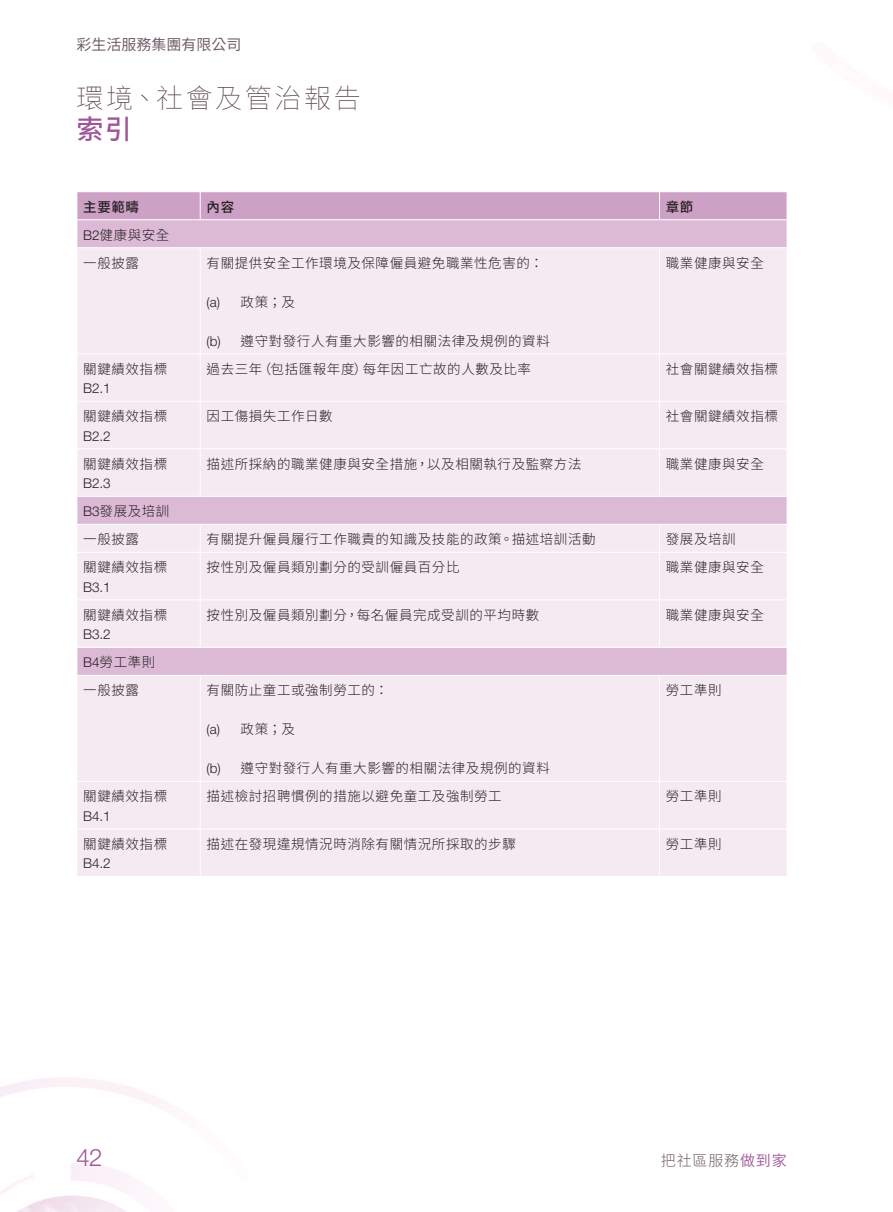
<style>
.page{position:relative;width:893px;height:1212px;background:#fff}
.page>*{position:absolute;margin:0;border:0;box-sizing:border-box;transform-origin:0 0}
.t1{font:200 27px "Source Han Sans TC";letter-spacing:.1em;color:#5d4a55}
.t2{font:500 27px "Source Han Sans TC";color:#a05598}
.t3{font:300 24px "Helvetica Neue LT Std";color:#a05598}
.t4{font:15px "Source Han Sans TC";color:#735e6b}
.t5{font:300 15px "Source Han Sans TC";letter-spacing:.055em;color:#735e6b}
.Body_Text{font:300 13.5px/19.5px "Source Han Sans TC";letter-spacing:.045em;color:#231f20}
.Body_Text-2{font:500 13.5px "Source Han Sans TC";letter-spacing:.045em;color:#231f20}
.s1{font-family:"Helvetica Neue LT Std"}
.s2{font-weight:400;color:#a05598}
</style>
<div class="page">
<svg style="left:78px;top:248px;width:709px;height:628px;background:#f3e5ef"></svg>
<hr style="left:200px;top:248px;width:1px;height:105px;background:#fff">
<hr style="left:659px;top:248px;width:1px;height:105px;background:#fff">
<hr style="left:77px;top:353px;width:123px;height:1px;background:#fff">
<hr style="left:200px;top:353px;width:459px;height:1px;background:#fff">
<hr style="left:200px;top:354px;width:1px;height:47px;background:#fff">
<hr style="left:659px;top:353px;width:128px;height:1px;background:#fff">
<hr style="left:659px;top:354px;width:1px;height:47px;background:#fff">
<hr style="left:77px;top:401px;width:123px;height:1px;background:#fff">
<hr style="left:200px;top:401px;width:459px;height:1px;background:#fff">
<hr style="left:200px;top:402px;width:1px;height:46px;background:#fff">
<hr style="left:659px;top:401px;width:128px;height:1px;background:#fff">
<hr style="left:659px;top:402px;width:1px;height:46px;background:#fff">
<hr style="left:77px;top:448px;width:123px;height:1px;background:#fff">
<hr style="left:200px;top:448px;width:459px;height:1px;background:#fff">
<hr style="left:200px;top:449px;width:1px;height:47px;background:#fff">
<hr style="left:659px;top:448px;width:128px;height:1px;background:#fff">
<hr style="left:659px;top:449px;width:1px;height:47px;background:#fff">
<hr style="left:77px;top:496px;width:123px;height:1px;background:#fff">
<hr style="left:200px;top:496px;width:459px;height:1px;background:#fff">
<hr style="left:659px;top:496px;width:128px;height:1px;background:#fff">
<hr style="left:77px;top:524px;width:123px;height:1px;background:#fff">
<svg style="left:77px;top:497px;width:1px;height:55px"></svg>
<hr style="left:200px;top:524px;width:459px;height:1px;background:#fff">
<svg style="left:200px;top:525px;width:1px;height:27px"></svg>
<hr style="left:659px;top:524px;width:128px;height:1px;background:#fff">
<svg style="left:659px;top:525px;width:1px;height:27px"></svg>
<hr style="left:77px;top:552px;width:123px;height:1px;background:#fff">
<hr style="left:200px;top:552px;width:459px;height:1px;background:#fff">
<hr style="left:200px;top:553px;width:1px;height:46px;background:#fff">
<hr style="left:659px;top:552px;width:128px;height:1px;background:#fff">
<hr style="left:659px;top:553px;width:1px;height:46px;background:#fff">
<hr style="left:77px;top:599px;width:123px;height:1px;background:#fff">
<hr style="left:200px;top:599px;width:459px;height:1px;background:#fff">
<hr style="left:200px;top:600px;width:1px;height:47px;background:#fff">
<hr style="left:659px;top:599px;width:128px;height:1px;background:#fff">
<hr style="left:659px;top:600px;width:1px;height:47px;background:#fff">
<hr style="left:77px;top:647px;width:123px;height:1px;background:#fff">
<svg style="left:77px;top:648px;width:1px;height:27px"></svg>
<hr style="left:200px;top:647px;width:459px;height:1px;background:#fff">
<hr style="left:659px;top:647px;width:128px;height:1px;background:#fff">
<hr style="left:77px;top:675px;width:123px;height:1px;background:#fff">
<hr style="left:200px;top:675px;width:459px;height:1px;background:#fff">
<hr style="left:200px;top:676px;width:1px;height:105px;background:#fff">
<hr style="left:659px;top:675px;width:128px;height:1px;background:#fff">
<hr style="left:659px;top:676px;width:1px;height:105px;background:#fff">
<hr style="left:77px;top:781px;width:123px;height:1px;background:#fff">
<hr style="left:200px;top:781px;width:459px;height:1px;background:#fff">
<hr style="left:200px;top:782px;width:1px;height:46px;background:#fff">
<hr style="left:659px;top:781px;width:128px;height:1px;background:#fff">
<hr style="left:659px;top:782px;width:1px;height:46px;background:#fff">
<hr style="left:77px;top:828px;width:123px;height:1px;background:#fff">
<hr style="left:200px;top:828px;width:459px;height:1px;background:#fff">
<hr style="left:200px;top:829px;width:1px;height:47px;background:#fff">
<hr style="left:659px;top:828px;width:128px;height:1px;background:#fff">
<hr style="left:659px;top:829px;width:1px;height:47px;background:#fff">
<svg style="left:77px;top:192px;width:710px;height:55px;background:#d4adcd"></svg>
<hr style="left:77px;top:219px;width:123px;height:1px;background:#fff">
<hr style="left:200px;top:219px;width:459px;height:1px;background:#fff">
<hr style="left:659px;top:219px;width:128px;height:1px;background:#fff">
<p class="t4" style="left:77px;top:36px;width:167px">彩生活服務集團有限公司</p>
<h1 class="t1" style="left:77px;top:82px;width:286px">環境、社會及管治報告</h1>
<h1 class="t2" style="left:77px;top:114px;width:57px">索引</h1>
<p class="Body_Text-2" style="left:83px;top:199px;width:57px">主要範疇</p>
<p class="Body_Text-2" style="left:207px;top:199px;width:29px">內容</p>
<p class="Body_Text-2" style="left:666px;top:199px;width:29px">章節</p>
<p class="Body_Text" style="left:83px;top:225px;width:88px"><span class="s1">B2</span>健康與安全</p>
<p class="Body_Text" style="left:83px;top:253px;width:57px">一般披露</p>
<p class="Body_Text" style="left:207px;top:253px;width:338px">有關提供安全工作環境及保障僱員避免職業性危害的：</p>
<p class="Body_Text" style="left:207px;top:292px;width:90px"><span class="s1">(a)</span> 政策；及</p>
<p class="Body_Text" style="left:207px;top:331px;width:345px"><span class="s1">(b)</span> 遵守對發行人有重大影響的相關法律及規例的資料</p>
<p class="Body_Text" style="left:666px;top:253px;width:99px">職業健康與安全</p>
<p class="Body_Text" style="left:83px;top:359px;width:85px">關鍵績效指標<br><span class="s1">B2.1</span></p>
<p class="Body_Text" style="left:207px;top:359px;width:326px">過去三年（包括匯報年度）每年因工亡故的人數及比率</p>
<p class="Body_Text" style="left:666px;top:359px;width:114px">社會關鍵績效指標</p>
<p class="Body_Text" style="left:83px;top:407px;width:85px">關鍵績效指標<br><span class="s1">B2.2</span></p>
<p class="Body_Text" style="left:207px;top:407px;width:128px">因工傷損失工作日數</p>
<p class="Body_Text" style="left:666px;top:407px;width:114px">社會關鍵績效指標</p>
<p class="Body_Text" style="left:83px;top:454px;width:85px">關鍵績效指標<br><span class="s1">B2.3</span></p>
<p class="Body_Text" style="left:207px;top:454px;width:376px">描述所採納的職業健康與安全措施，以及相關執行及監察方法</p>
<p class="Body_Text" style="left:666px;top:454px;width:99px">職業健康與安全</p>
<p class="Body_Text" style="left:83px;top:502px;width:88px"><span class="s1">B3</span>發展及培訓</p>
<p class="Body_Text" style="left:83px;top:530px;width:57px">一般披露</p>
<p class="Body_Text" style="left:207px;top:530px;width:390px">有關提升僱員履行工作職責的知識及技能的政策。描述培訓活動</p>
<p class="Body_Text" style="left:666px;top:530px;width:71px">發展及培訓</p>
<p class="Body_Text" style="left:83px;top:558px;width:85px">關鍵績效指標<br><span class="s1">B3.1</span></p>
<p class="Body_Text" style="left:207px;top:558px;width:254px">按性別及僱員類別劃分的受訓僱員百分比</p>
<p class="Body_Text" style="left:666px;top:558px;width:99px">職業健康與安全</p>
<p class="Body_Text" style="left:83px;top:605px;width:85px">關鍵績效指標<br><span class="s1">B3.2</span></p>
<p class="Body_Text" style="left:207px;top:605px;width:334px">按性別及僱員類別劃分，每名僱員完成受訓的平均時數</p>
<p class="Body_Text" style="left:666px;top:605px;width:99px">職業健康與安全</p>
<p class="Body_Text" style="left:83px;top:653px;width:74px"><span class="s1">B4</span>勞工準則</p>
<p class="Body_Text" style="left:83px;top:681px;width:57px">一般披露</p>
<p class="Body_Text" style="left:207px;top:681px;width:183px">有關防止童工或強制勞工的：</p>
<p class="Body_Text" style="left:207px;top:720px;width:90px"><span class="s1">(a)</span> 政策；及</p>
<p class="Body_Text" style="left:207px;top:759px;width:345px"><span class="s1">(b)</span> 遵守對發行人有重大影響的相關法律及規例的資料</p>
<p class="Body_Text" style="left:666px;top:681px;width:57px">勞工準則</p>
<p class="Body_Text" style="left:83px;top:787px;width:85px">關鍵績效指標<br><span class="s1">B4.1</span></p>
<p class="Body_Text" style="left:207px;top:787px;width:297px">描述檢討招聘慣例的措施以避免童工及強制勞工</p>
<p class="Body_Text" style="left:666px;top:787px;width:57px">勞工準則</p>
<p class="Body_Text" style="left:83px;top:834px;width:85px">關鍵績效指標<br><span class="s1">B4.2</span></p>
<p class="Body_Text" style="left:207px;top:834px;width:311px">描述在發現違規情況時消除有關情況所採取的步驟</p>
<p class="Body_Text" style="left:666px;top:834px;width:57px">勞工準則</p>
<h2 class="t3" style="left:77px;top:1142px;width:28px">42</h2>
<p class="t5" style="left:661px;top:1152px;width:127px">把社區服務<span class="s2">做到家</span></p>
</div>
